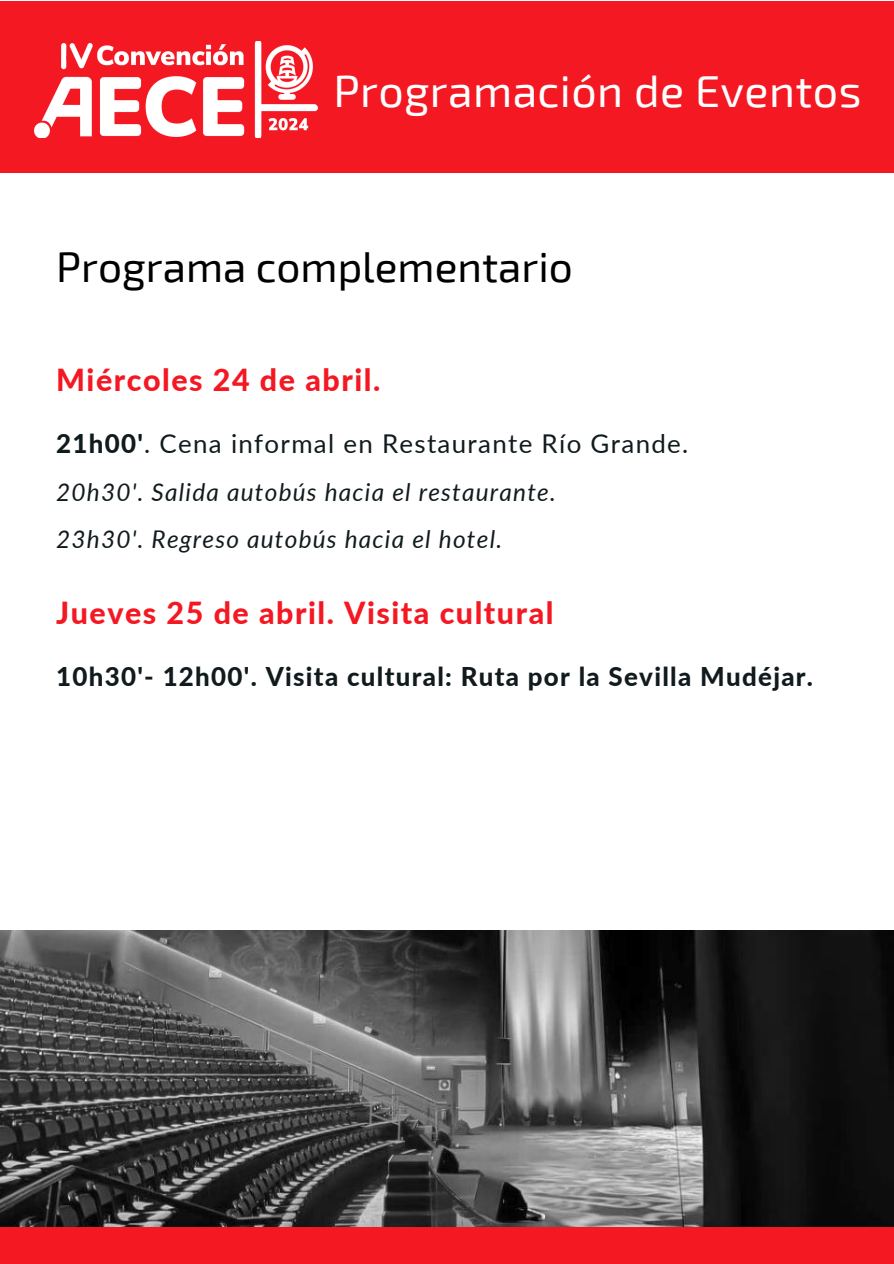
<style>
.page{position:relative;width:894px;height:1264px;background:#fff}
.page>*{position:absolute;margin:0;border:0;box-sizing:border-box;transform-origin:0 0}
.t1{font:44.7px "Exo 2";letter-spacing:.01em;color:#fff}
.t2{font:42.3px "Exo 2";color:#000}
.t3{font:800 30.45px "Lato";letter-spacing:.05em;color:#f41823}
.t4{font:800 25.8px "Lato";letter-spacing:.05em;color:#111b1e}
.t5{font:25.8px "Lato";letter-spacing:.05em;color:#111b1e}
.t6{font:italic 24.45px/47.2px "Lato";letter-spacing:.05em;color:#111b1e}
.s1{font-weight:800}
</style>
<div class="page">
<div style="left:0;top:0;width:893px;height:172px;background:#f41823"></div>
<img style="left:0;top:930px;width:893px;height:297px">
<div style="left:0;top:1227px;width:893px;height:36px;background:#f41823"></div>
<img style="left:34px;top:41px;width:284px;height:97px">
<h1 class="t1" style="left:333px;top:62px;width:529px">Programación de Eventos</h1>
<h2 class="t2" style="left:56px;top:239px;width:518px">Programa complementario</h2>
<p class="t3" style="left:56px;top:361px;width:325px">Miércoles 24 de abril.</p>
<p class="t5" style="left:56px;top:427px;width:633px"><span class="s1">21h00'</span>. Cena informal en Restaurante Río Grande.</p>
<p class="t6" style="left:56px;top:468px;width:501px">20h30'. Salida autobús hacia el restaurante.<br>23h30'. Regreso autobús hacia el hotel.</p>
<p class="t3" style="left:56px;top:593px;width:498px">Jueves 25 de abril. Visita cultural</p>
<p class="t4" style="left:56px;top:660px;width:758px">10h30'- 12h00'. Visita cultural: Ruta por la Sevilla Mudéjar.</p>
</div>
